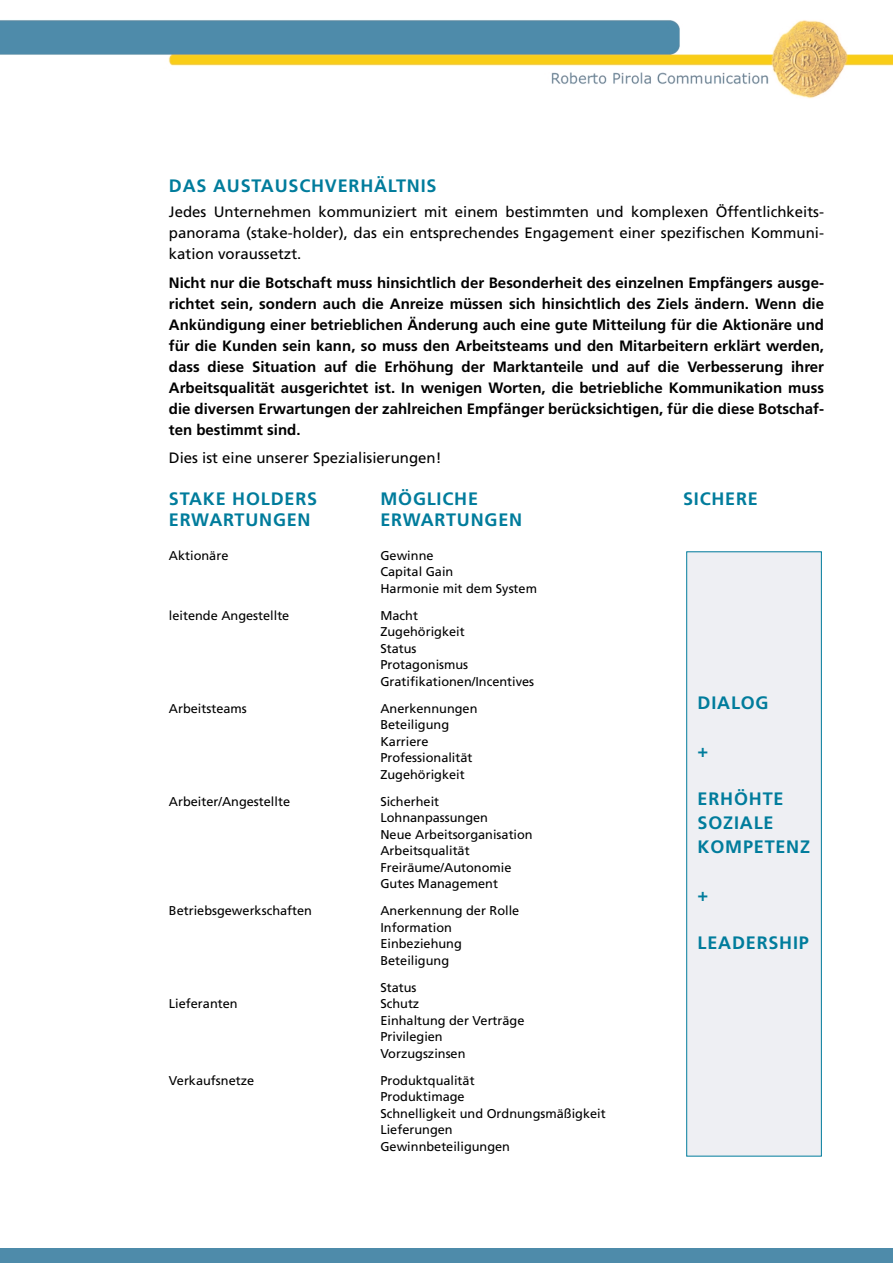
<style>
.page{position:relative;width:893px;height:1263px;background:#fff}
.page>*{position:absolute;margin:0;border:0;box-sizing:border-box;transform-origin:0 0}
.t1{font:700 18px/24px "Frutiger";letter-spacing:.045em;color:#007c9c}
.t2{font:700 15px/21px "Frutiger";color:#000;text-align:justify}
.t3{font:15px/21px "Frutiger";color:#000;text-align:justify}
.t4{font:12.75px/16.5px "Frutiger";color:#000}
</style>
<div class="page">
<img style="left:0;top:20px;width:892px;height:79px">
<div style="left:0;top:1248px;width:892px;height:15px;background:#4e8baa"></div>
<div style="left:686px;top:552px;width:135px;height:604px;background:#eeeff3"></div>
<div style="left:686px;top:551px;width:135px;height:606px;border:1px solid #007c9c"></div>
<h1 class="t1" style="left:169px;top:175px;width:269px">DAS AUSTAUSCHVERHÄLTNIS</h1>
<p class="t3" style="left:169px;top:203px;width:656px">Jedes Unternehmen kommuniziert mit einem bestimmten und komplexen Öffentlichkeits&shy;panorama (stake-holder), das ein entsprechendes Engagement einer spezifischen Kommuni&shy;kation voraussetzt.</p>
<p class="t2" style="left:169px;top:273px;width:656px">Nicht nur die Botschaft muss hinsichtlich der Besonderheit des einzelnen Empfängers ausge&shy;richtet sein, sondern auch die Anreize müssen sich hinsichtlich des Ziels ändern. Wenn die Ankündigung einer betrieblichen Änderung auch eine gute Mitteilung für die Aktionäre und für die Kunden sein kann, so muss den Arbeitsteams und den Mitarbeitern erklärt werden, dass diese Situation auf die Erhöhung der Marktanteile und auf die Verbesserung ihrer Arbeitsqualität ausgerichtet ist. In wenigen Worten, die betriebliche Kommunikation muss die diversen Erwartungen der zahlreichen Empfänger berücksichtigen, für die diese Botschaf&shy;ten bestimmt sind.</p>
<p class="t3" style="left:169px;top:449px;width:274px">Dies ist eine unserer Spezialisierungen!</p>
<h1 class="t1" style="left:169px;top:488px;width:150px">STAKE HOLDERS</h1>
<h1 class="t1" style="left:380px;top:488px;width:99px">MÖGLICHE</h1>
<h1 class="t1" style="left:683px;top:488px;width:76px">SICHERE</h1>
<h1 class="t1" style="left:169px;top:509px;width:143px">ERWARTUNGEN</h1>
<h1 class="t1" style="left:380px;top:509px;width:143px">ERWARTUNGEN</h1>
<p class="t4" style="left:169px;top:548px;width:61px">Aktionäre</p>
<p class="t4" style="left:380px;top:548px;width:158px">Gewinne<br>Capital Gain<br>Harmonie mit dem System</p>
<p class="t4" style="left:169px;top:608px;width:122px">leitende Angestellte</p>
<p class="t4" style="left:380px;top:608px;width:155px">Macht<br>Zugehörigkeit<br>Status<br>Protagonismus<br>Gratifikationen/Incentives</p>
<p class="t4" style="left:169px;top:701px;width:79px">Arbeitsteams</p>
<p class="t4" style="left:380px;top:701px;width:99px">Anerkennungen<br>Beteiligung<br>Karriere<br>Professionalität<br>Zugehörigkeit</p>
<p class="t4" style="left:169px;top:794px;width:123px">Arbeiter/Angestellte</p>
<p class="t4" style="left:380px;top:794px;width:154px">Sicherheit<br>Lohnanpassungen<br>Neue Arbeitsorganisation<br>Arbeitsqualität<br>Freiräume/Autonomie<br>Gutes Management</p>
<p class="t4" style="left:169px;top:904px;width:145px">Betriebsgewerkschaften</p>
<p class="t4" style="left:380px;top:904px;width:140px">Anerkennung der Rolle<br>Information<br>Einbeziehung<br>Beteiligung</p>
<p class="t4" style="left:380px;top:980px;width:38px">Status</p>
<p class="t4" style="left:169px;top:997px;width:70px">Lieferanten</p>
<p class="t4" style="left:380px;top:997px;width:146px">Schutz<br>Einhaltung der Verträge<br>Privilegien<br>Vorzugszinsen</p>
<p class="t4" style="left:169px;top:1073px;width:87px">Verkaufsnetze</p>
<p class="t4" style="left:380px;top:1073px;width:227px">Produktqualität<br>Produktimage<br>Schnelligkeit und Ordnungsmäßigkeit<br>Lieferungen<br>Gewinnbeteiligungen</p>
<h1 class="t1" style="left:697px;top:693px;width:72px">DIALOG</h1>
<h1 class="t1" style="left:697px;top:741px;width:12px">+</h1>
<h1 class="t1" style="left:697px;top:789px;width:114px">ERHÖHTE<br>SOZIALE<br>KOMPETENZ</h1>
<h1 class="t1" style="left:697px;top:885px;width:12px">+</h1>
<h1 class="t1" style="left:697px;top:933px;width:113px">LEADERSHIP</h1>
</div>
